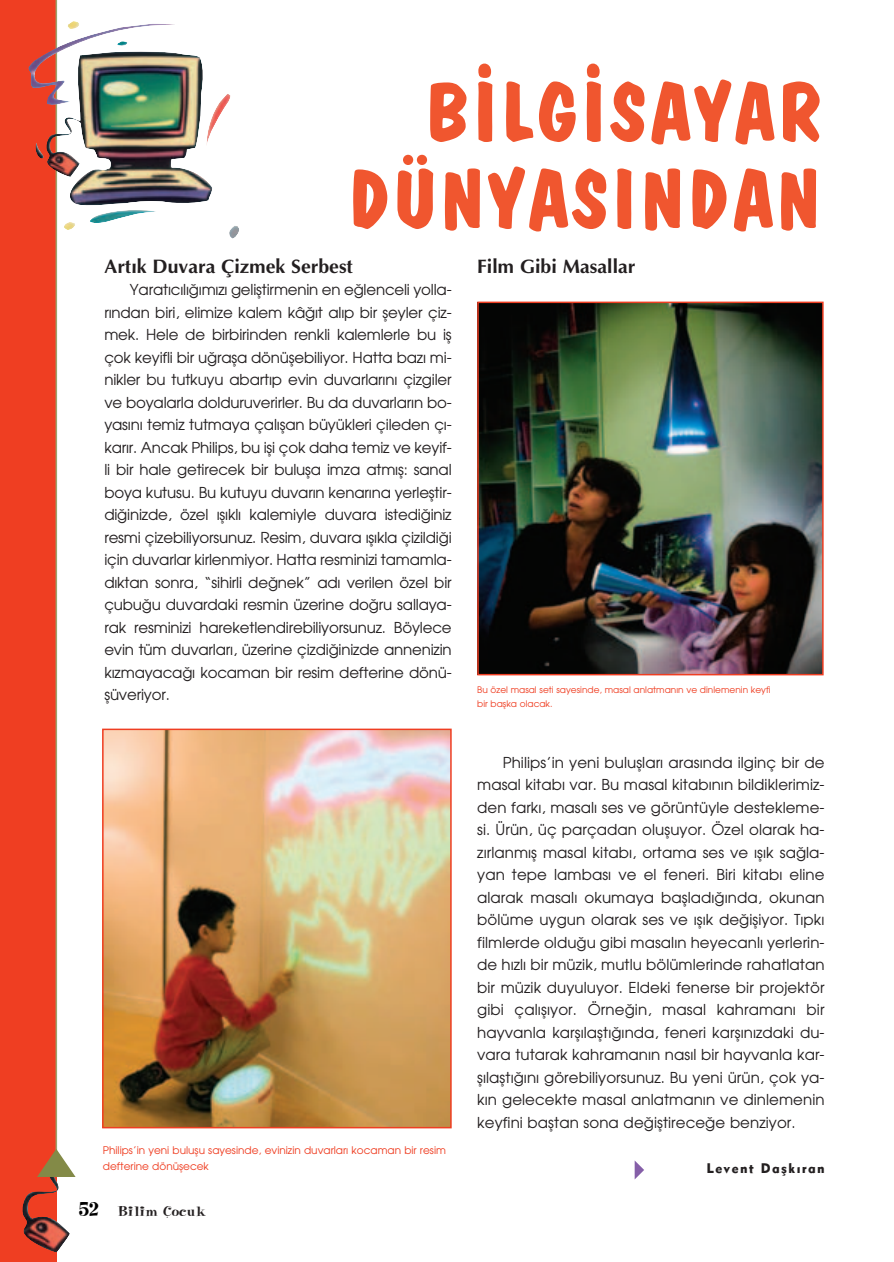
<style>
.page{position:relative;width:894px;height:1262px;background:#fff}
.page>*{position:absolute;margin:0;border:0;box-sizing:border-box;transform-origin:0 0}
.t1{font:700 82.5px/87px "Dom Casual";color:#f0562f;text-align:right}
.t2{font:700 19.5px "Optima";color:#231f20}
.t3{font:15px/22.5px "Avant Garde";letter-spacing:-.005em;color:#231f20;text-align:justify}
.t4{font:15px "Naturel KS";letter-spacing:-.01em;color:#231f20}
.t5{font:13.5px "Gothic No 3";letter-spacing:.11em;color:#231f20}
.t6{font:10.5px/15.8px "Avant Garde";color:#ef3e22}
.t7{font:9px/13.5px "Avant Garde";color:#ef3e22}
.s1{font-size:21px;color:#000}
</style>
<div class="page">
<img style="left:0;top:0;width:824px;height:1262px">
<h1 class="t1" style="left:347px;top:74px;width:476px">B‹LG‹SAYAR<br>DÜNYASINDAN</h1>
<h2 class="t2" style="left:104px;top:257px;width:250px">Art›k Duvara Çizmek Serbest</h2>
<p class="t3" style="left:104px;top:280px;width:349px;text-indent:26px">Yarat›c›l›¤›m›z› gelifltirmenin en e¤lenceli yolla&shy;r›ndan biri, elimize kalem kâ¤›t al›p bir fleyler çiz&shy;mek. Hele de birbirinden renkli kalemlerle bu ifl çok keyifli bir u¤rafla dönüflebiliyor. Hatta baz› mi&shy;nikler bu tutkuyu abart›p evin duvarlar›n› çizgiler ve boyalarla dolduruverirler. Bu da duvarlar›n bo&shy;yas›n› temiz tutmaya çal›flan büyükleri çileden ç›- kar›r. Ancak Philips, bu ifli çok daha temiz ve keyif&shy;li bir hale getirecek bir bulufla imza atm›fl: sanal boya kutusu. Bu kutuyu duvar›n kenar›na yerlefltir&shy;di¤inizde, özel ›fl›kl› kalemiyle duvara istedi¤iniz resmi çizebiliyorsunuz. Resim, duvara ›fl›kla çizildi¤i için duvarlar kirlenmiyor. Hatta resminizi tamamla&shy;d›ktan sonra, “sihirli de¤nek” ad› verilen özel bir çubu¤u duvardaki resmin üzerine do¤ru sallaya&shy;rak resminizi hareketlendirebiliyorsunuz. Böylece evin tüm duvarlar›, üzerine çizdi¤inizde annenizin k›zmayaca¤› kocaman bir resim defterine dönü&shy;flüveriyor.</p>
<p class="t6" style="left:103px;top:1143px;width:344px">Philips’in yeni buluflu sayesinde, evinizin duvarlar› kocaman bir resim defterine dönüflecek</p>
<p class="t4" style="left:79px;top:1206px;width:129px"><span class="s1">52</span> Bilim Çocuk</p>
<h2 class="t2" style="left:477px;top:257px;width:160px">Film Gibi Masallar</h2>
<p class="t7" style="left:477px;top:684px;width:295px">Bu özel masal seti sayesinde, masal anlatman›n ve dinlemenin keyfi bir baflka olacak.</p>
<p class="t3" style="left:477px;top:753px;width:349px;text-indent:26px">Philips’in yeni bulufllar› aras›nda ilginç bir de masal kitab› var. Bu masal kitab›n›n bildiklerimiz&shy;den fark›, masal› ses ve görüntüyle destekleme&shy;si. Ürün, üç parçadan olufluyor. Özel olarak ha&shy;z›rlanm›fl masal kitab›, ortama ses ve ›fl›k sa¤la&shy;yan tepe lambas› ve el feneri. Biri kitab› eline alarak masal› okumaya bafllad›¤›nda, okunan bölüme uygun olarak ses ve ›fl›k de¤ifliyor. T›pk› filmlerde oldu¤u gibi masal›n heyecanl› yerlerin&shy;de h›zl› bir müzik, mutlu bölümlerinde rahatlatan bir müzik duyuluyor. Eldeki fenerse bir projektör gibi çal›fl›yor. Örne¤in, masal kahraman› bir hayvanla karfl›laflt›¤›nda, feneri karfl›n›zdaki du&shy;vara tutarak kahraman›n nas›l bir hayvanla kar&shy;fl›laflt›¤›n› görebiliyorsunuz. Bu yeni ürün, çok ya&shy;k›n gelecekte masal anlatman›n ve dinlemenin keyfini bafltan sona de¤ifltirece¤e benziyor.</p>
<p class="t5" style="left:706px;top:1162px;width:120px">Levent Daflk›ran</p>
</div>
